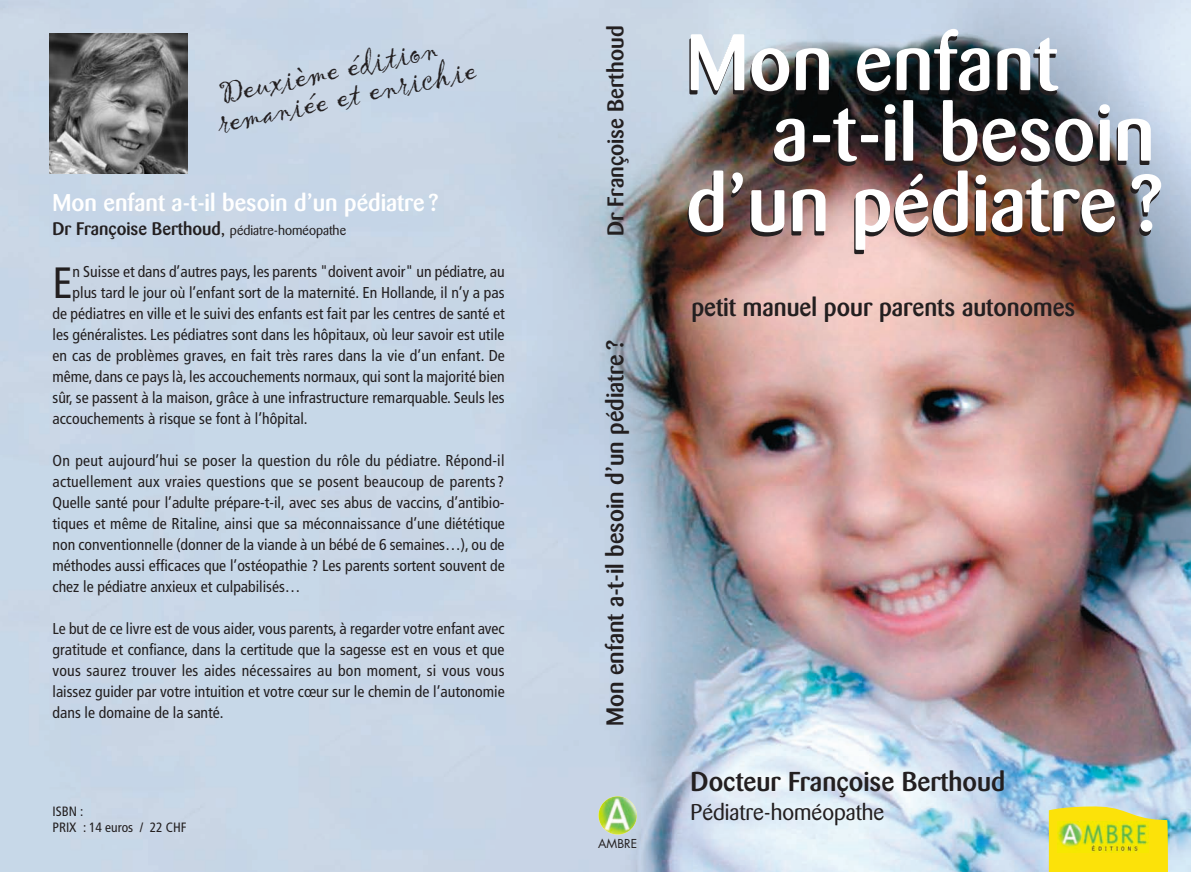
<style>
.page{position:relative;width:1191px;height:872px;background:#fff}
.page>*{position:absolute;margin:0;border:0;box-sizing:border-box;transform-origin:0 0}
.t1{font:500 79.2px "Barmeno";color:#fff}
.t2{font:condensed 43.8px "Frutiger";color:#231f20}
.t3{font:italic 31.5px/28.5px "Gigi Plain";color:#231f20}
.t4{font:500 27px "Barmeno";color:#231f20}
.t5{font:500 25.5px "Barmeno";color:#231f20}
.t6{font:500 24px "Barmeno";color:#fff}
.t7{font:500 24px "Barmeno";color:#231f20}
.t8{font:22.5px "Barmeno";color:#231f20}
.t9{font:500 22.5px "Barmeno";color:#231f20}
.t10{font:500 18px "Barmeno";color:#231f20}
.t11{font:condensed 15.75px/21px "Frutiger";color:#231f20;text-align:justify}
.t12{font:condensed 13.5px/16.2px "Frutiger";color:#231f20}
.t13{font:12px "Futura";color:#231f20}
.s1{font-weight:400}
.s2{font-weight:400;font-size:13.5px}
</style>
<div class="page">
<img style="left:0;top:0;width:1191px;height:872px">
<img style="left:49px;top:33px;width:138px;height:141px">
<img style="left:598px;top:796px;width:39px;height:38px">
<svg style="left:1048px;top:806px;width:120px;height:66px;background:#f2df27"></svg>
<img style="left:1057px;top:821px;width:91px;height:31px">
<h3 class="t3" style="left:209px;top:88px;width:265px;rotate:-12deg">Deuxième édition remaniée et enrichie</h3>
<h3 class="t6" style="left:53px;top:192px;width:387px">Mon enfant a-t-il besoin d’un pédiatre ?</h3>
<p class="t10" style="left:53px;top:221px;width:295px">Dr Françoise Berthoud<span class="s1">,</span> <span class="s2">pédiatre-homéopathe</span></p>
<h2 class="t2" style="left:53px;top:265px;width:22px">E</h2>
<p class="t11" style="left:73px;top:263px;width:433px">n Suisse et dans d’autres pays, les parents "doivent avoir" un pédiatre, au</p>
<p class="t11" style="left:73px;top:284px;width:433px">plus tard le jour où l’enfant sort de la maternité. En Hollande, il n’y a pas</p>
<p class="t11" style="left:53px;top:305px;width:453px">de pédiatres en ville et le suivi des enfants est fait par les centres de santé et</p>
<p class="t11" style="left:53px;top:326px;width:453px">les généralistes. Les pédiatres sont dans les hôpitaux, où leur savoir est utile</p>
<p class="t11" style="left:53px;top:347px;width:454px">en cas de problèmes graves, en fait très rares dans la vie d’un enfant. De</p>
<p class="t11" style="left:53px;top:368px;width:453px">même, dans ce pays là, les accouchements normaux, qui sont la majorité bien</p>
<p class="t11" style="left:53px;top:389px;width:453px">sûr, se passent à la maison, grâce à une infrastructure remarquable. Seuls les</p>
<p class="t11" style="left:53px;top:410px;width:257px">accouchements à risque se font à l’hôpital.</p>
<p class="t11" style="left:53px;top:452px;width:454px">On peut aujourd’hui se poser la question du rôle du pédiatre. Répond-il actuellement aux vraies questions que se posent beaucoup de parents?<br>Quelle santé pour l’adulte prépare-t-il, avec ses abus de vaccins, d’antibio&shy;tiques et même de Ritaline, ainsi que sa méconnaissance d’une diététique non conventionnelle (donner de la viande à un bébé de 6 semaines…), ou de méthodes aussi efficaces que l’ostéopathie ? Les parents sortent souvent de chez le pédiatre anxieux et culpabilisés…</p>
<p class="t11" style="left:53px;top:619px;width:453px">Le but de ce livre est de vous aider, vous parents, à regarder votre enfant avec gratitude et confiance, dans la certitude que la sagesse est en vous et que vous saurez trouver les aides nécessaires au bon moment, si vous vous laissez guider par votre intuition et votre cœur sur le chemin de l’autonomie dans le domaine de la santé.</p>
<p class="t12" style="left:53px;top:804px;width:136px">ISBN :<br>PRIX : 14 euros / 22 CHF</p>
<h3 class="t9" style="left:606px;top:236px;width:212px;rotate:-90deg">Dr Françoise Berthoud</h3>
<h1 class="t1" style="left:686px;top:30px;width:373px">Mon enfant</h1>
<h1 class="t1" style="left:772px;top:100px;width:384px">a-t-il besoin</h1>
<h1 class="t1" style="left:686px;top:171px;width:478px">d’un pédiatre ?</h1>
<h3 class="t7" style="left:605px;top:726px;width:387px;rotate:-90deg">Mon enfant a-t-il besoin d’un pédiatre ?</h3>
<p class="t13" style="left:598px;top:837px;width:40px">AMBRE</p>
<h3 class="t5" style="left:691px;top:296px;width:385px">petit manuel pour parents autonomes</h3>
<h3 class="t4" style="left:690px;top:770px;width:316px">Docteur Françoise Berthoud</h3>
<h3 class="t8" style="left:690px;top:803px;width:195px">Pédiatre-homéopathe</h3>
</div>
